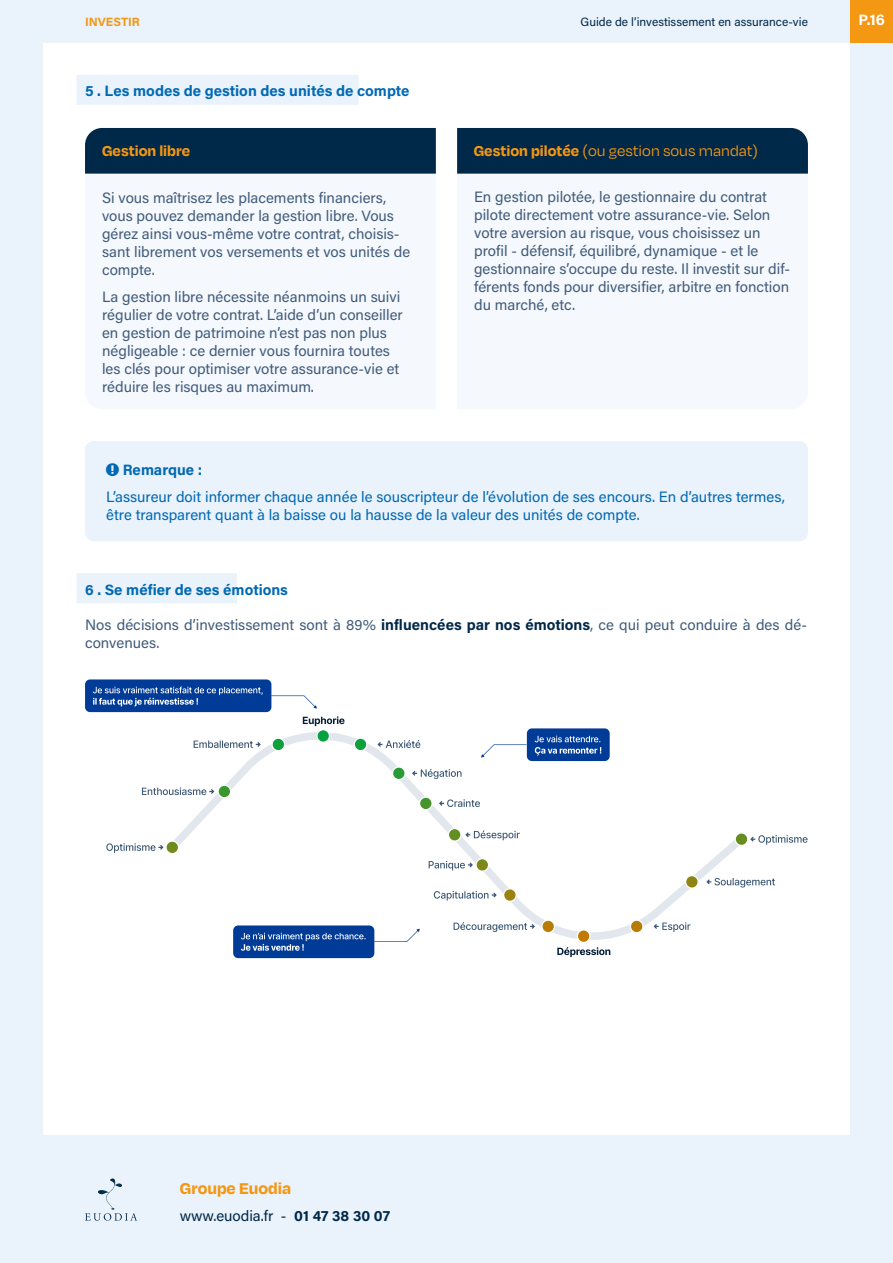
<style>
.page{position:relative;width:893px;height:1263px;background:#fff}
.page>*{position:absolute;margin:0;border:0;box-sizing:border-box;transform-origin:0 0}
.t1{font:700 18px "Degular";color:#f49712}
.t2{font:16.5px "Degular";color:#f49712}
.t3{font:700 16.5px "Degular";color:#f49712}
.t4{font:15px/18px "Acumin Pro";color:#415c7a}
.t5{font:15px/18px "Acumin Pro";color:#0069b4}
.t6{font:700 15px "Acumin Pro";color:#0069b4}
.t7{font:15px "Acumin Pro";color:#002848}
.t8{font:700 15px "Acumin Pro";color:#fff}
.t9{font:12px "Acumin Pro";color:#002848}
.t10{font:700 12px "Acumin Pro";color:#f49712}
.s1{font-weight:700}
.s2{font-weight:700;color:#002848}
</style>
<div class="page">
<div style="left:0;top:1135px;width:893px;height:128px;background:#eaf2fb"></div>
<div style="left:0;top:0;width:850px;height:43px;background:#eaf2fb"></div>
<svg style="left:85px;top:1178px;width:52px;height:43px"></svg>
<div style="left:850px;top:43px;width:43px;height:1092px;background:#eaf2fb"></div>
<div style="left:0;top:43px;width:43px;height:1092px;background:#eaf2fb"></div>
<div style="left:850px;top:0;width:43px;height:43px;background:#f49712"></div>
<div style="left:77px;top:75px;width:282px;height:30px;background:#eaf2fb"></div>
<div style="left:77px;top:573px;width:160px;height:30px;background:#eaf2fb"></div>
<div style="left:85px;top:128px;width:351px;height:46px;background:#002848"></div>
<div style="left:457px;top:128px;width:351px;height:46px;background:#002848"></div>
<div style="left:85px;top:441px;width:723px;height:100px;background:#eaf2fb;border-radius:8px"></div>
<svg style="left:106px;top:843px;width:58px;height:10px"></svg>
<svg style="left:142px;top:787px;width:23px;height:8px"></svg>
<svg style="left:748px;top:878px;width:27px;height:8px"></svg>
<svg style="left:750px;top:835px;width:57px;height:10px"></svg>
<svg style="left:303px;top:716px;width:41px;height:11px"></svg>
<svg style="left:557px;top:947px;width:53px;height:10px"></svg>
<svg style="left:165px;top:730px;width:583px;height:213px"></svg>
<svg style="left:271px;top:695px;width:46px;height:14px"></svg>
<svg style="left:481px;top:744px;width:46px;height:14px"></svg>
<svg style="left:374px;top:929px;width:46px;height:13px"></svg>
<div style="left:85px;top:679px;width:186px;height:33px;background:#003c97;border-radius:5px"></div>
<svg style="left:93px;top:687px;width:170px;height:19px"></svg>
<div style="left:527px;top:728px;width:83px;height:33px;background:#003c97;border-radius:5px"></div>
<svg style="left:535px;top:735px;width:66px;height:20px"></svg>
<div style="left:233px;top:925px;width:141px;height:33px;background:#003c97;border-radius:5px"></div>
<svg style="left:241px;top:933px;width:125px;height:18px"></svg>
<p class="t10" style="left:85px;top:13px;width:56px">INVESTIR</p>
<p class="t6" style="left:85px;top:80px;width:326px">5 . Les modes de gestion des unités de compte</p>
<p class="t3" style="left:102px;top:141px;width:90px">Gestion libre</p>
<p class="t4" style="left:102px;top:188px;width:310px">Si vous maîtrisez les placements financiers, vous pouvez demander la gestion libre. Vous gérez ainsi vous-même votre contrat, choisis&shy;sant librement vos versements et vos unités de compte.</p>
<p class="t4" style="left:102px;top:287px;width:302px">La gestion libre nécessite néanmoins un suivi régulier de votre contrat. L’aide d’un conseiller en gestion de patrimoine n’est pas non plus négligeable : ce dernier vous fournira toutes les clés pour optimiser votre assurance-vie et réduire les risques au maximum.</p>
<p class="t9" style="left:581px;top:13px;width:229px">Guide de l’investissement en assurance-vie</p>
<p class="t8" style="left:858px;top:9px;width:28px">P.16</p>
<p class="t2" style="left:474px;top:141px;width:286px"><span class="s1">Gestion pilotée</span> (ou gestion sous mandat)</p>
<p class="t4" style="left:474px;top:187px;width:318px">En gestion pilotée, le gestionnaire du contrat pilote directement votre assurance-vie. Selon votre aversion au risque, vous choisissez un profil - défensif, équilibré, dynamique - et le gestionnaire s’occupe du reste. Il investit sur dif&shy;férents fonds pour diversifier, arbitre en fonction du marché, etc.</p>
<p class="t6" style="left:123px;top:459px;width:81px">Remarque :</p>
<p class="t5" style="left:106px;top:487px;width:680px">L’assureur doit informer chaque année le souscripteur de l’évolution de ses encours. En d’autres termes, être transparent quant à la baisse ou la hausse de la valeur des unités de compte.</p>
<p class="t6" style="left:85px;top:579px;width:204px">6 . Se méfier de ses émotions</p>
<p class="t4" style="left:85px;top:615px;width:724px">Nos décisions d’investissement sont à 89% <span class="s2">influencées par nos émotions</span>, ce qui peut conduire à des dé&shy;convenues.</p>
<p class="t1" style="left:180px;top:1177px;width:113px">Groupe Euodia</p>
<p class="t7" style="left:180px;top:1205px;width:212px">www.euodia.fr - <span class="s1">01 47 38 30 07</span></p>
</div>
